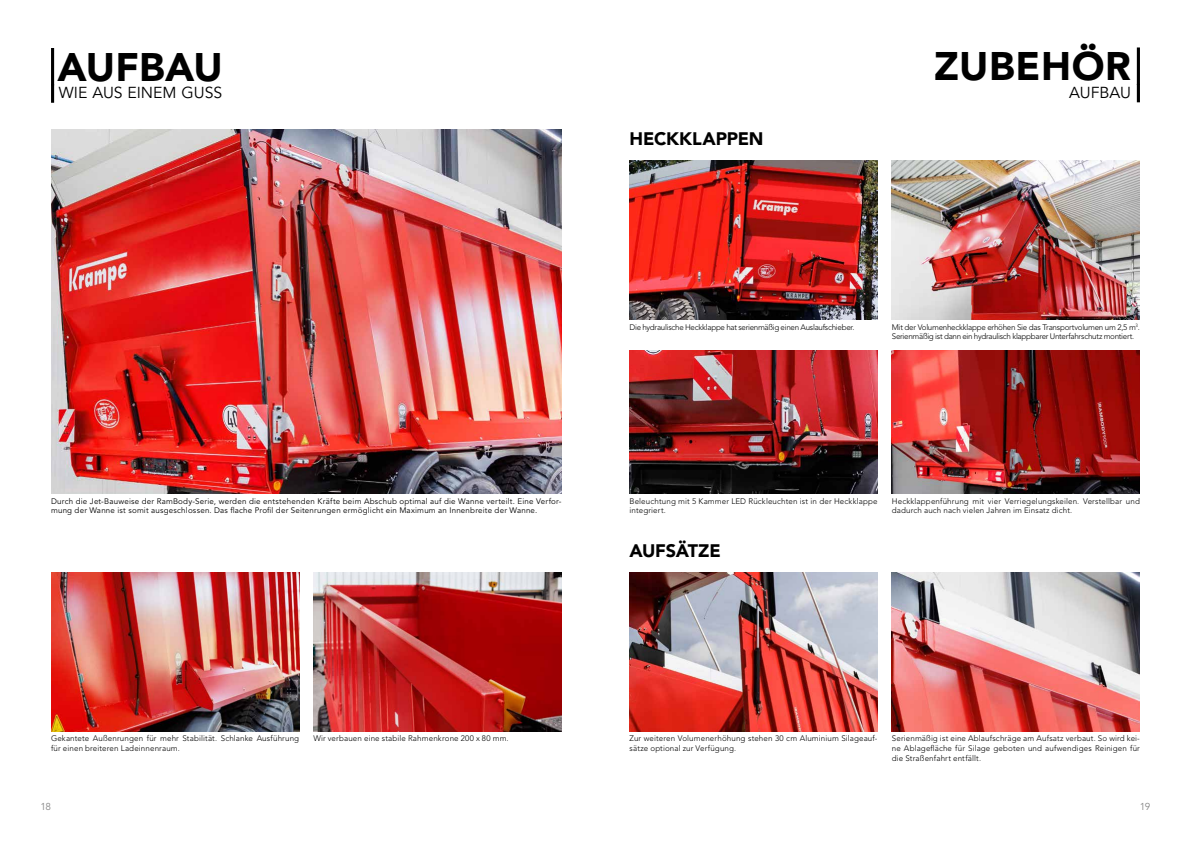
<style>
.page{position:relative;width:1191px;height:842px;background:#fff}
.page>*{position:absolute;margin:0;border:0;box-sizing:border-box;transform-origin:0 0}
.t1{font:900 39.6px "Avenir LT Pro";letter-spacing:.015em;color:#000}
.t2{font:900 39.5px "Avenir LT Pro";letter-spacing:.005em;color:#000}
.t3{font:900 18px "Avenir LT Pro";letter-spacing:-.01em;color:#000}
.t4{font:15.8px "Avenir LT Pro";color:#000}
.t5{font:10px "Avenir LT Pro";color:#878787}
.t6{font:300 8px/9.6px "Avenir LT Pro";letter-spacing:.015em;color:#000}
.t7{font:8px/9.6px "Avenir LT Pro";letter-spacing:.025em;color:#000}
.t8{font:300 8px/9.6px "Avenir LT Pro";letter-spacing:-.035em;color:#000}
</style>
<div class="page">
<img style="left:629px;top:161px;width:248px;height:158px">
<img style="left:891px;top:161px;width:249px;height:158px">
<img style="left:629px;top:351px;width:248px;height:142px">
<img style="left:629px;top:573px;width:248px;height:158px">
<img style="left:891px;top:351px;width:249px;height:142px">
<img style="left:891px;top:573px;width:249px;height:158px">
<img style="left:51px;top:129px;width:510px;height:364px">
<img style="left:51px;top:573px;width:248px;height:158px">
<img style="left:313px;top:573px;width:248px;height:158px">
<hr style="left:51px;top:48px;width:3px;height:37px;background:#000">
<hr style="left:51px;top:84px;width:3px;height:19px;background:#000">
<svg style="left:1136px;top:47px;width:4px;height:37px"></svg>
<svg style="left:1136px;top:84px;width:4px;height:18px"></svg>
<h2 class="t2" style="left:57px;top:43px;width:167px">AUFBAU</h2>
<h3 class="t4" style="left:59px;top:83px;width:165px">WIE AUS EINEM GUSS</h3>
<h3 class="t3" style="left:629px;top:128px;width:136px">HECKKLAPPEN</h3>
<h1 class="t1" style="left:934px;top:42px;width:198px">ZUBEHÖR</h1>
<h3 class="t4" style="left:1069px;top:83px;width:63px">AUFBAU</h3>
<p class="t7" style="left:51px;top:496px;width:512px">Durch die Jet-Bauweise der RamBody-Serie, werden die entstehenden Kräfte beim Abschub optimal auf die Wanne verteilt. Eine Verfor&shy;mung der Wanne ist somit ausgeschlossen. Das flache Profil der Seitenrungen ermöglicht ein Maximum an Innenbreite der Wanne.</p>
<p class="t8" style="left:629px;top:322px;width:226px">Die hydraulische Heckklappe hat serienmäßig einen Auslaufschieber.</p>
<p class="t8" style="left:891px;top:322px;width:250px">Mit der Volumenheckklappe erhöhen Sie das Transportvolumen um 2,5 m<sup>3</sup>.<br>Serienmäßig ist dann ein hydraulisch klappbarer Unterfahrschutz montiert.</p>
<p class="t6" style="left:629px;top:496px;width:250px">Beleuchtung mit 5 Kammer LED Rückleuchten ist in der Heckklappe integriert.</p>
<h3 class="t3" style="left:629px;top:540px;width:93px">AUFSÄTZE</h3>
<p class="t6" style="left:891px;top:496px;width:250px">Heckklappenführung mit vier Verriegelungskeilen. Verstellbar und dadurch auch nach vielen Jahren im Einsatz dicht.</p>
<p class="t6" style="left:51px;top:734px;width:250px">Gekantete Außenrungen für mehr Stabilität. Schlanke Ausführung für einen breiteren Ladeinnenraum.</p>
<p class="t6" style="left:313px;top:734px;width:197px">Wir verbauen eine stabile Rahmenkrone 200 x 80 mm.</p>
<p class="t6" style="left:629px;top:734px;width:250px">Zur weiteren Volumenerhöhung stehen 30 cm Aluminium Silageauf&shy;sätze optional zur Verfügung.</p>
<p class="t6" style="left:891px;top:734px;width:250px;text-align:justify">Serienmäßig ist eine Ablaufschräge am Aufsatz verbaut. So wird kei&shy;ne Ablagefläche für Silage geboten und aufwendiges Reinigen für die Straßenfahrt entfällt.</p>
<p class="t5" style="left:40px;top:801px;width:12px">18</p>
<p class="t5" style="left:1140px;top:801px;width:12px">19</p>
</div>
